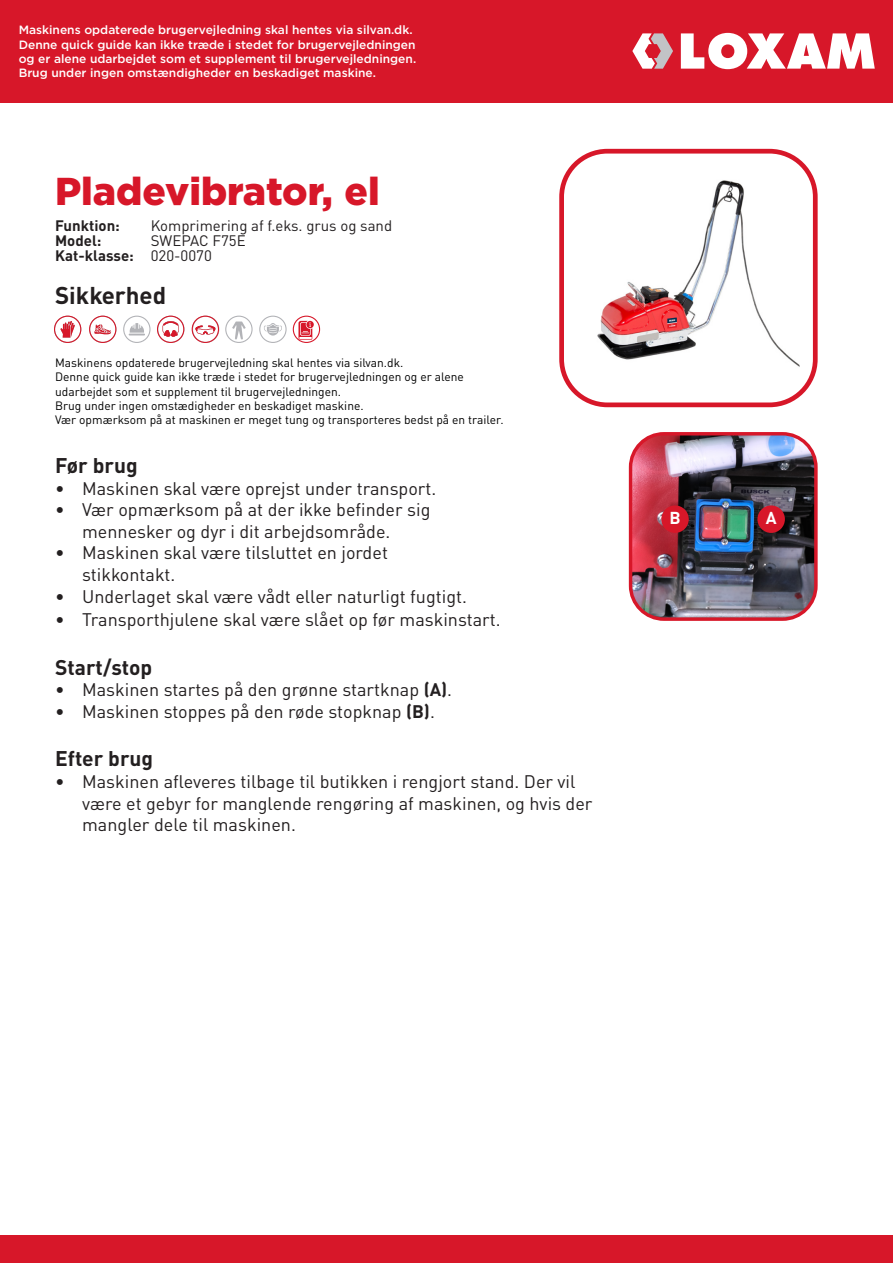
<style>
.page{position:relative;width:893px;height:1263px;background:#fff}
.page>*{position:absolute;margin:0;border:0;box-sizing:border-box;transform-origin:0 0}
.t1{font:900 38.85px "Gotham";color:#d71729}
.t2{font:700 24px "DIN Pro";color:#231f20}
.t3{font:700 21px "DIN Pro";color:#231f20}
.t4{font:18px/21.6px "DIN Pro";color:#231f20}
.t5{font:700 17.1px "DIN Pro";color:#fff}
.t6{font:15px "DIN Pro";color:#231f20}
.t7{font:700 15px "DIN Pro";color:#231f20}
.t8{font:12px/14.4px "DIN Pro";color:#000001}
.t9{font:500 12px/14.4px "Gotham";color:#fff}
.s1{font-weight:700}
</style>
<div class="page">
<div style="left:0;top:1235px;width:893px;height:28px;background:#d71729"></div>
<img style="left:568px;top:164px;width:231px;height:232px">
<div style="left:559px;top:149px;width:259px;height:258px;border:5px solid #d71729;border-radius:46px"></div>
<img style="left:632px;top:436px;width:182px;height:181px">
<div style="left:629px;top:432px;width:189px;height:189px;border:3px solid #d71729;border-radius:33px"></div>
<div style="left:89px;top:316px;width:28px;height:27px;border:1px solid #b2b3b7;border-radius:50%"></div>
<svg style="left:129px;top:323px;width:16px;height:12px"></svg>
<div style="left:123px;top:316px;width:28px;height:27px;border:1px solid #b2b3b7;border-radius:50%"></div>
<div style="left:157px;top:316px;width:28px;height:27px;border:1px solid #b2b3b7;border-radius:50%"></div>
<svg style="left:232px;top:321px;width:14px;height:18px"></svg>
<div style="left:225px;top:316px;width:28px;height:27px;border:1px solid #b2b3b7;border-radius:50%"></div>
<svg style="left:264px;top:323px;width:18px;height:13px"></svg>
<div style="left:259px;top:316px;width:28px;height:27px;border:1px solid #b2b3b7;border-radius:50%"></div>
<svg style="left:162px;top:321px;width:17px;height:16px"></svg>
<div style="left:157px;top:316px;width:27px;height:27px;border:1px solid #d71729;border-radius:50%"></div>
<div style="left:757px;top:505px;width:28px;height:28px;background:#d71729;border-radius:50%"></div>
<div style="left:661px;top:505px;width:28px;height:28px;background:#d71729;border-radius:50%"></div>
<svg style="left:94px;top:324px;width:17px;height:10px"></svg>
<div style="left:89px;top:316px;width:27px;height:27px;border:1px solid #d71729;border-radius:50%"></div>
<svg style="left:61px;top:321px;width:14px;height:17px"></svg>
<div style="left:54px;top:316px;width:27px;height:27px;border:1px solid #d71729;border-radius:50%"></div>
<svg style="left:195px;top:325px;width:21px;height:10px"></svg>
<div style="left:192px;top:316px;width:27px;height:27px;border:1px solid #d71729;border-radius:50%"></div>
<svg style="left:298px;top:321px;width:16px;height:19px"></svg>
<div style="left:293px;top:316px;width:27px;height:27px;border:1px solid #d71729;border-radius:50%"></div>
<div style="left:0;top:0;width:893px;height:102px;background:#d71729"></div>
<svg style="left:632px;top:33px;width:41px;height:36px"></svg>
<svg style="left:681px;top:33px;width:194px;height:36px"></svg>
<p class="t9" style="left:19px;top:23px;width:399px">Maskinens opdaterede brugervejledning skal hentes via silvan.dk.<br>Denne quick guide kan ikke træde i stedet for brugervejledningen og er alene udarbejdet som et supplement til brugervejledningen.<br>Brug under ingen omstændigheder en beskadiget maskine.</p>
<p class="t1" style="left:55px;top:164px;width:326px">Pladevibrator, el</p>
<p class="t7" style="left:55px;top:213px;width:66px">Funktion:</p>
<p class="t7" style="left:55px;top:228px;width:48px">Model:</p>
<p class="t7" style="left:55px;top:243px;width:80px">Kat-klasse:</p>
<p class="t6" style="left:151px;top:213px;width:243px">Komprimering af f.eks. grus og sand</p>
<p class="t6" style="left:151px;top:228px;width:96px">SWEPAC F75E</p>
<p class="t6" style="left:151px;top:243px;width:63px">020-0070</p>
<p class="t2" style="left:55px;top:275px;width:113px">Sikkerhed</p>
<p class="t8" style="left:55px;top:354px;width:410px">Maskinens opdaterede brugervejledning skal hentes via silvan.dk.<br>Denne quick guide kan ikke træde i stedet for brugervejledningen og er alene udarbejdet som et supplement til brugervejledningen.</p>
<p class="t8" style="left:55px;top:397px;width:310px">Brug under ingen omstædigheder en beskadiget maskine.</p>
<p class="t8" style="left:55px;top:412px;width:450px">Vær opmærksom på at maskinen er meget tung og transporteres bedst på en trailer.</p>
<p class="t3" style="left:55px;top:448px;width:84px">Før brug</p>
<p class="t4" style="left:55px;top:475px;width:383px">• Maskinen skal være oprejst under transport.</p>
<p class="t4" style="left:82px;top:497px;width:350px;text-indent:-27px">• Vær opmærksom på at der ikke befinder sig mennesker og dyr i dit arbejdsområde.</p>
<p class="t4" style="left:82px;top:540px;width:307px;text-indent:-27px">• Maskinen skal være tilsluttet en jordet stikkontakt.</p>
<p class="t4" style="left:55px;top:583px;width:413px">• Underlaget skal være vådt eller naturligt fugtigt.</p>
<p class="t4" style="left:55px;top:607px;width:447px">• Transporthjulene skal være slået op før maskinstart.</p>
<p class="t3" style="left:55px;top:649px;width:99px">Start/stop</p>
<p class="t4" style="left:55px;top:677px;width:398px">• Maskinen startes på den grønne startknap <span class="s1">(A)</span>.</p>
<p class="t4" style="left:55px;top:699px;width:381px">• Maskinen stoppes på den røde stopknap <span class="s1">(B)</span>.</p>
<p class="t3" style="left:55px;top:741px;width:100px">Efter brug</p>
<p class="t4" style="left:82px;top:769px;width:512px;text-indent:-27px">• Maskinen afleveres tilbage til butikken i rengjort stand. Der vil være et gebyr for manglende rengøring af maskinen, og hvis der mangler dele til maskinen.</p>
<p class="t5" style="left:669px;top:503px;width:13px">B</p>
<p class="t5" style="left:766px;top:503px;width:12px">A</p>
</div>
